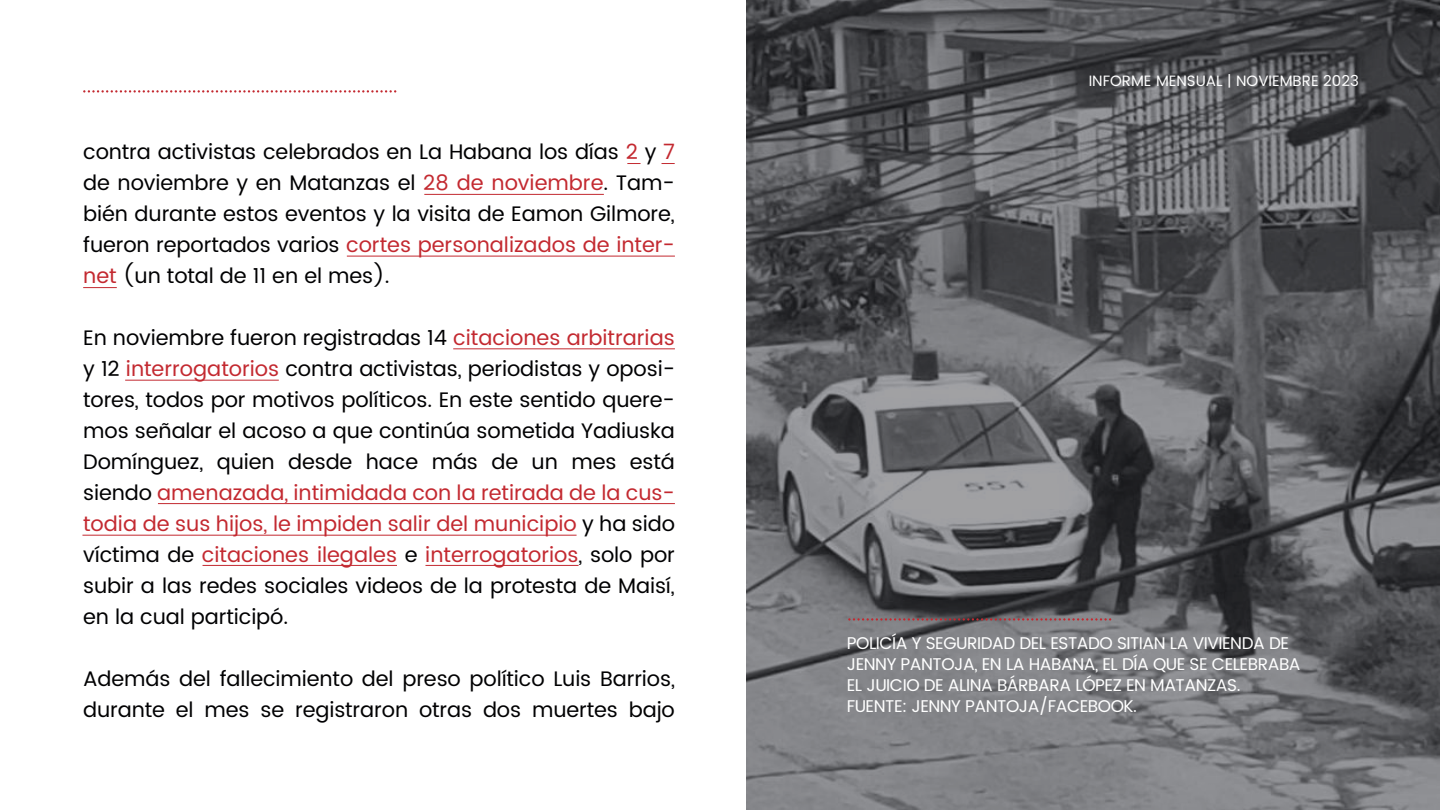
<style>
.page{position:relative;width:1440px;height:810px;background:#fff}
.page>*{position:absolute;margin:0;border:0;box-sizing:border-box;transform-origin:0 0}
.t1{font:21px/31px "Poppins";letter-spacing:-.005em;color:#000002;text-align:justify}
.t2{font:17px/21px "Poppins";letter-spacing:-.025em;color:#fff}
.t3{font:15px "Poppins";color:#fff}
.s1{color:#c32930}
</style>
<div class="page">
<svg style="left:747px;top:0;width:693px;height:810px;background:#606165"></svg>
<svg style="left:848px;top:618px;width:263px;height:3px"></svg>
<svg style="left:83px;top:90px;width:313px;height:3px"></svg>
<hr style="left:424px;top:194px;width:180px;height:1px;background:#c32930">
<hr style="left:453px;top:348px;width:222px;height:1px;background:#c32930">
<hr style="left:125px;top:380px;width:154px;height:1px;background:#c32930">
<hr style="left:203px;top:565px;width:194px;height:1px;background:#c32930">
<hr style="left:425px;top:565px;width:154px;height:1px;background:#c32930">
<hr style="left:158px;top:503px;width:517px;height:1px;background:#c32930">
<hr style="left:82px;top:535px;width:495px;height:1px;background:#c32930">
<hr style="left:347px;top:256px;width:328px;height:1px;background:#c32930">
<svg style="left:627px;top:163px;width:14px;height:1px"></svg>
<svg style="left:662px;top:163px;width:13px;height:1px"></svg>
<hr style="left:83px;top:287px;width:34px;height:1px;background:#c32930">
<p class="t1" style="left:83px;top:137px;width:593px">contra activistas celebrados en La Habana los días <span class="s1">2</span> y <span class="s1">7 </span>de noviembre y en Matanzas el <span class="s1">28 de noviembre</span>. Tam&shy;bién durante estos eventos y la visita de Eamon Gilmore, fueron reportados varios <span class="s1">cortes personalizados de inter&shy;net</span> (un total de 11 en el mes).</p>
<p class="t1" style="left:83px;top:323px;width:593px">En noviembre fueron registradas 14 <span class="s1">citaciones arbitrarias </span>y 12 <span class="s1">interrogatorios</span> contra activistas, periodistas y oposi&shy;tores, todos por motivos políticos. En este sentido quere&shy;mos señalar el acoso a que continúa sometida Yadiuska Domínguez, quien desde hace más de un mes está siendo <span class="s1">amenazada, intimidada con la retirada de la cus&shy;todia de sus hijos, le impiden salir del municipio</span> y ha sido víctima de <span class="s1">citaciones ilegales</span> e <span class="s1">interrogatorios</span>, solo por subir a las redes sociales videos de la protesta de Maisí, en la cual participó.</p>
<p class="t1" style="left:83px;top:664px;width:593px">Además del fallecimiento del preso político Luis Barrios, durante el mes se registraron otras dos muertes bajo</p>
<p class="t3" style="left:1089px;top:70px;width:272px">INFORME MENSUAL | NOVIEMBRE 2023</p>
<p class="t2" style="left:847px;top:634px;width:455px">POLICÍA Y SEGURIDAD DEL ESTADO SITIAN LA VIVIENDA DE JENNY PANTOJA, EN LA HABANA, EL DÍA QUE SE CELEBRABA EL JUICIO DE ALINA BÁRBARA LÓPEZ EN MATANZAS.<br>FUENTE: JENNY PANTOJA/FACEBOOK.</p>
</div>
